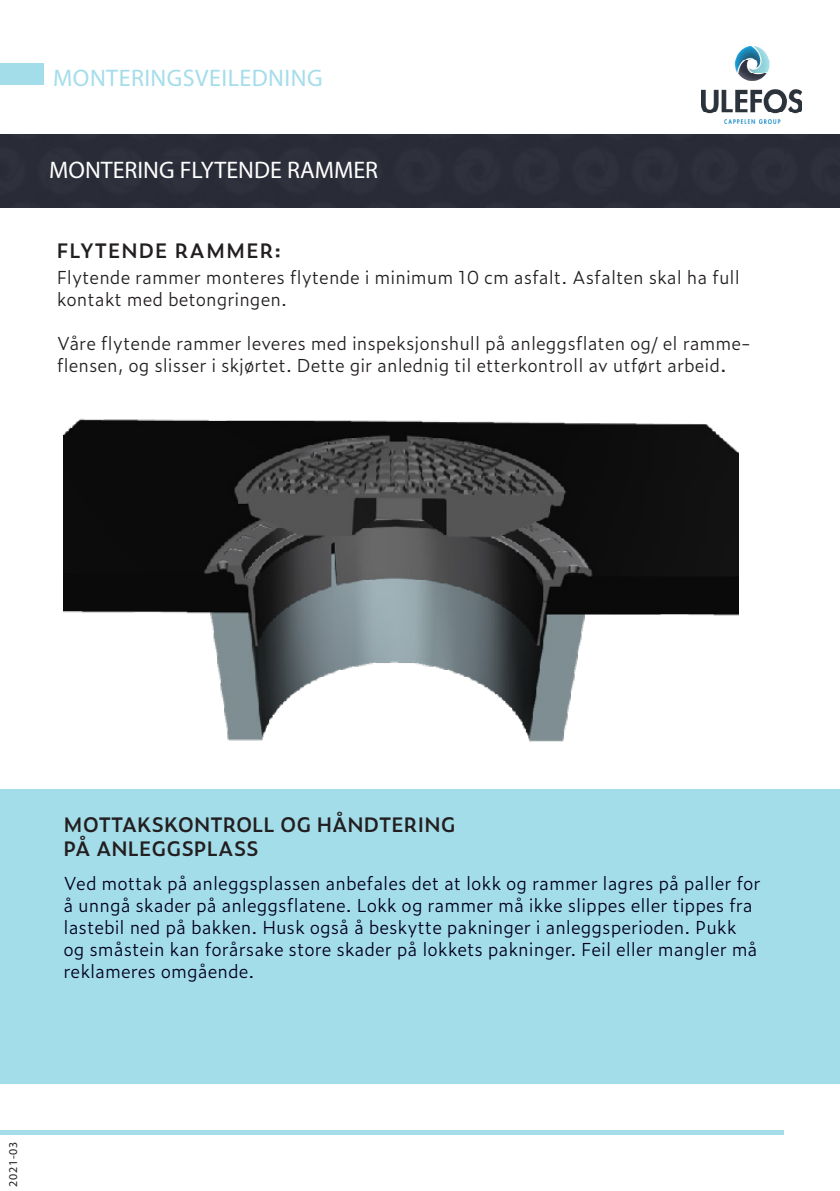
<style>
.page{position:relative;width:840px;height:1191px;background:#fff}
.page>*{position:absolute;margin:0;border:0;box-sizing:border-box;transform-origin:0 0}
.t1{font:24px "Myriad Pro";color:#fff}
.t2{font:24px "Myriad Pro";letter-spacing:.02em;color:#a4ddea}
.t3{font:600 20px/24px "Zeitung Pro";color:#231f20}
.t4{font:600 20px "Zeitung Pro";letter-spacing:.05em;color:#231f20}
.t5{font:300 18px/22px "Zeitung Pro";color:#00001b}
.t6{font:300 18px/22px "Zeitung Pro";color:#231f20}
.t7{font:12px "Myriad Pro";letter-spacing:.06em;color:#231f20}
.s1{font-size:20px}
</style>
<div class="page">
<div style="left:0;top:789px;width:839px;height:294px;background:#a4ddea"></div>
<div style="left:0;top:135px;width:839px;height:72px;background:#292b37"></div>
<div style="left:0;top:63px;width:44px;height:22px;background:#a4ddea"></div>
<div style="left:0;top:1130px;width:782px;height:5px;background:#a4ddea"></div>
<img style="left:701px;top:47px;width:100px;height:76px">
<img style="left:63px;top:418px;width:675px;height:324px">
<h1 class="t2" style="left:53px;top:63px;width:271px">MONTERINGSVEILEDNING</h1>
<h1 class="t1" style="left:49px;top:155px;width:330px">MONTERING FLYTENDE RAMMER</h1>
<p class="t4" style="left:57px;top:235px;width:226px">FLYTENDE RAMMER:</p>
<p class="t6" style="left:57px;top:266px;width:684px">Flytende rammer monteres flytende i minimum 10 cm asfalt. Asfalten skal ha full kontakt med betongringen.</p>
<p class="t6" style="left:57px;top:332px;width:695px">Våre flytende rammer leveres med inspeksjonshull på anleggsflaten og/ el ramme&shy;flensen, og slisser i skjørtet. Dette gir anlednig til etterkontroll av utført arbeid<span class="s1">.</span></p>
<p class="t3" style="left:63px;top:812px;width:393px">MOTTAKSKONTROLL OG HÅNDTERING<br>PÅ ANLEGGSPLASS</p>
<p class="t5" style="left:63px;top:872px;width:698px">Ved mottak på anleggsplassen anbefales det at lokk og rammer lagres på paller for å unngå skader på anleggsflatene. Lokk og rammer må ikke slippes eller tippes fra lastebil ned på bakken. Husk også å beskytte pakninger i anleggsperioden. Pukk og småstein kan forårsake store skader på lokkets pakninger. Feil eller mangler må reklameres omgående.</p>
<p class="t7" style="left:6px;top:1186px;width:46px;rotate:-90deg">2021-03</p>
</div>
